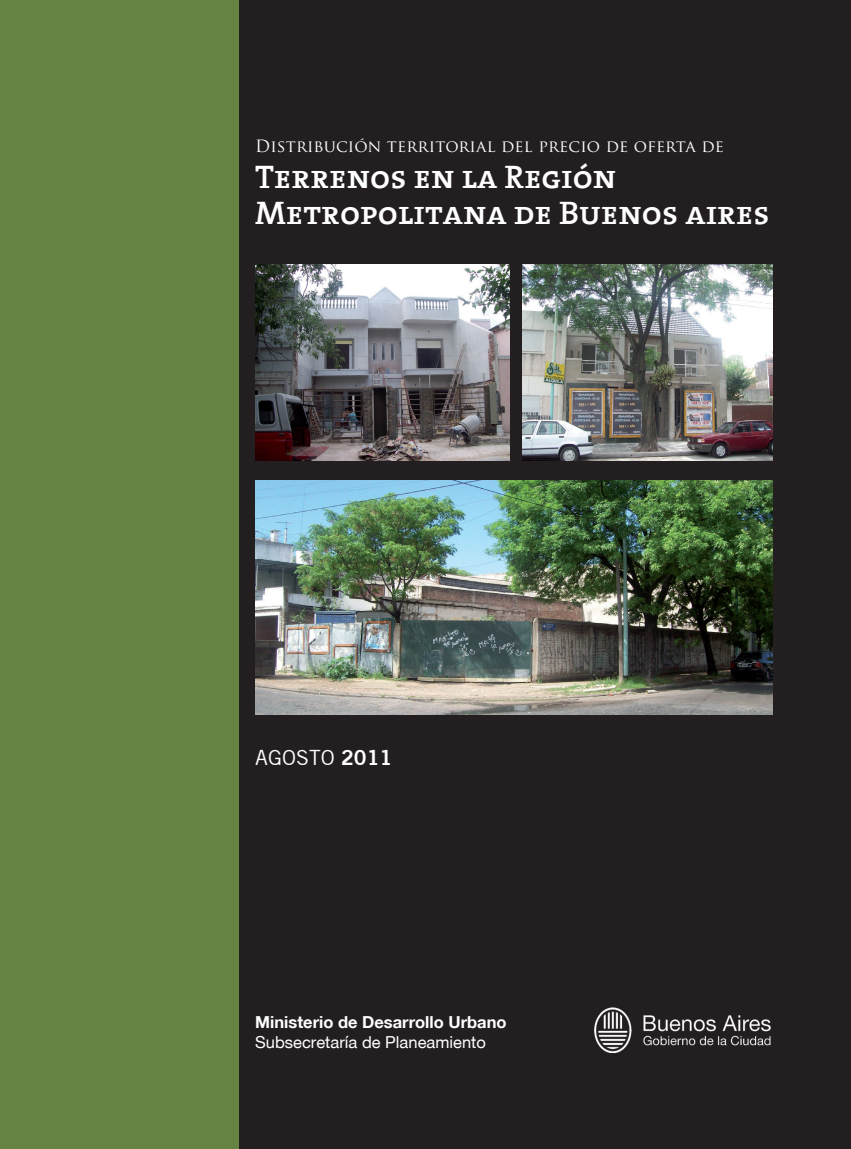
<style>
.page{position:relative;width:851px;height:1149px;background:#fff}
.page>*{position:absolute;margin:0;border:0;box-sizing:border-box;transform-origin:0 0}
.t1{font:33px/36px "The Serif Semi Bold Caps";color:#fff}
.t2{font:21px "Trade Gothic";color:#fff}
.t3{font:16.5px "Trajan Pro";letter-spacing:.01em;color:#fff}
.t4{font:700 16.5px "Helvetica Neue";color:#fff}
.t5{font:16.5px "Helvetica Neue";color:#fff}
.s1{font-family:"Trade Gothic Bold Two"}
</style>
<div class="page">
<div style="left:239px;top:0;width:611px;height:1148px;background:#231f20"></div>
<img style="left:594px;top:1007px;width:177px;height:46px">
<div style="left:0;top:0;width:239px;height:1148px;background:#658441"></div>
<img style="left:255px;top:264px;width:254px;height:196px">
<img style="left:522px;top:264px;width:250px;height:196px">
<img style="left:255px;top:480px;width:517px;height:234px">
<p class="t3" style="left:255px;top:135px;width:470px">Distribución territorial del precio de oferta de</p>
<p class="t1" style="left:255px;top:158px;width:516px">Terrenos en la Región<br>Metropolitana de Buenos aires</p>
<p class="t2" style="left:255px;top:744px;width:139px">AGOSTO <span class="s1">2011</span></p>
<p class="t4" style="left:255px;top:1011px;width:253px">Ministerio de Desarrollo Urbano</p>
<p class="t5" style="left:255px;top:1031px;width:232px">Subsecretaría de Planeamiento</p>
</div>
